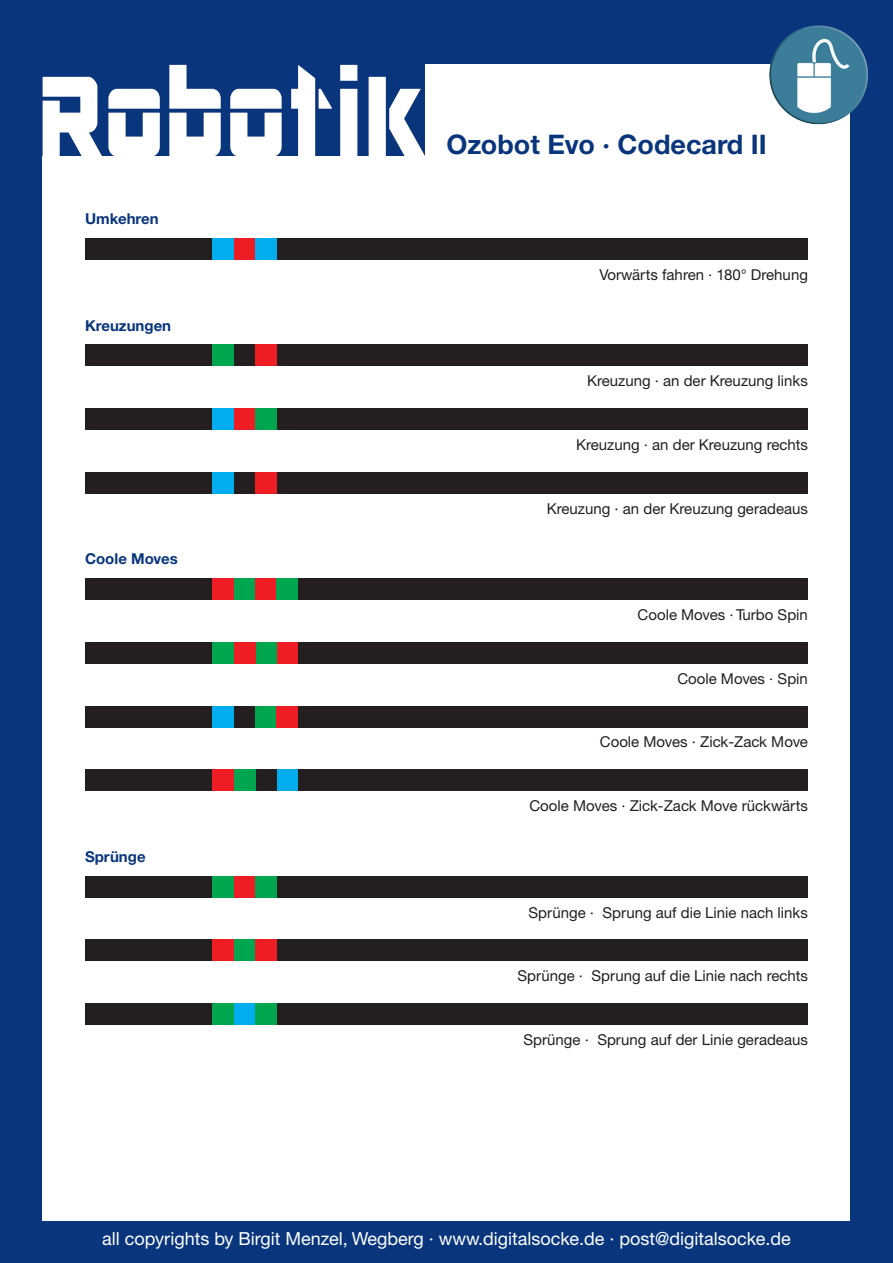
<style>
.page{position:relative;width:893px;height:1263px;background:#08357c}
.page>*{position:absolute;margin:0;border:0;box-sizing:border-box;transform-origin:0 0}
.t1{font:700 27px "Helvetica Neue CE";color:#08357c}
.t2{font:18px "Helvetica Neue CE";color:#fff}
.t3{font:15px "Helvetica Neue CE";color:#231f20}
.t4{font:700 15px "Helvetica Neue CE";color:#08357c}
</style>
<div class="page">
<div style="left:43px;top:64px;width:807px;height:1156px;background:#fff"></div>
<div style="left:26px;top:51px;width:399px;height:104px;background:#08357c"></div>
<svg style="left:43px;top:65px;width:382px;height:91px"></svg>
<img style="left:769px;top:25px;width:99px;height:100px">
<div style="left:85px;top:578px;width:723px;height:22px;background:#231f20"></div>
<div style="left:213px;top:578px;width:21px;height:22px;background:#ee1d23"></div>
<div style="left:234px;top:578px;width:21px;height:22px;background:#00a54f"></div>
<div style="left:255px;top:578px;width:21px;height:22px;background:#ee1d23"></div>
<div style="left:85px;top:642px;width:723px;height:21px;background:#231f20"></div>
<div style="left:85px;top:706px;width:723px;height:21px;background:#231f20"></div>
<div style="left:85px;top:770px;width:723px;height:21px;background:#231f20"></div>
<div style="left:85px;top:876px;width:723px;height:21px;background:#231f20"></div>
<div style="left:213px;top:876px;width:21px;height:21px;background:#00a54f"></div>
<div style="left:234px;top:876px;width:21px;height:21px;background:#ee1d23"></div>
<div style="left:255px;top:876px;width:21px;height:21px;background:#00a54f"></div>
<div style="left:85px;top:940px;width:723px;height:21px;background:#231f20"></div>
<div style="left:213px;top:940px;width:21px;height:21px;background:#ee1d23"></div>
<div style="left:234px;top:940px;width:21px;height:21px;background:#00a54f"></div>
<div style="left:255px;top:940px;width:21px;height:21px;background:#ee1d23"></div>
<div style="left:85px;top:1003px;width:723px;height:22px;background:#231f20"></div>
<div style="left:213px;top:1003px;width:21px;height:22px;background:#00a54f"></div>
<div style="left:234px;top:1003px;width:21px;height:22px;background:#00aeef"></div>
<div style="left:255px;top:1003px;width:21px;height:22px;background:#00a54f"></div>
<div style="left:276px;top:578px;width:22px;height:22px;background:#00a54f"></div>
<div style="left:276px;top:642px;width:22px;height:21px;background:#ee1d23"></div>
<div style="left:255px;top:642px;width:21px;height:21px;background:#00a54f"></div>
<div style="left:234px;top:642px;width:21px;height:21px;background:#ee1d23"></div>
<div style="left:213px;top:642px;width:21px;height:21px;background:#00a54f"></div>
<div style="left:213px;top:706px;width:21px;height:21px;background:#00aeef"></div>
<div style="left:255px;top:706px;width:21px;height:21px;background:#00a54f"></div>
<div style="left:276px;top:706px;width:22px;height:21px;background:#ee1d23"></div>
<div style="left:276px;top:770px;width:22px;height:21px;background:#00aeef"></div>
<div style="left:234px;top:770px;width:21px;height:21px;background:#00a54f"></div>
<div style="left:213px;top:770px;width:21px;height:21px;background:#ee1d23"></div>
<div style="left:85px;top:344px;width:723px;height:22px;background:#231f20"></div>
<div style="left:213px;top:344px;width:21px;height:22px;background:#00a54f"></div>
<div style="left:255px;top:344px;width:21px;height:22px;background:#ee1d23"></div>
<div style="left:85px;top:408px;width:723px;height:21px;background:#231f20"></div>
<div style="left:213px;top:408px;width:21px;height:21px;background:#00aeef"></div>
<div style="left:234px;top:408px;width:21px;height:21px;background:#ee1d23"></div>
<div style="left:255px;top:408px;width:21px;height:21px;background:#00a54f"></div>
<div style="left:85px;top:472px;width:723px;height:21px;background:#231f20"></div>
<div style="left:213px;top:472px;width:21px;height:21px;background:#00aeef"></div>
<div style="left:255px;top:472px;width:21px;height:21px;background:#ee1d23"></div>
<div style="left:85px;top:238px;width:723px;height:21px;background:#231f20"></div>
<div style="left:213px;top:238px;width:21px;height:21px;background:#00aeef"></div>
<div style="left:234px;top:238px;width:21px;height:21px;background:#ee1d23"></div>
<div style="left:255px;top:238px;width:21px;height:21px;background:#00aeef"></div>
<p class="t4" style="left:85px;top:210px;width:75px">Umkehren</p>
<p class="t4" style="left:85px;top:316px;width:88px">Kreuzungen</p>
<p class="t4" style="left:85px;top:550px;width:94px">Coole Moves</p>
<p class="t4" style="left:85px;top:847px;width:62px">Sprünge</p>
<h1 class="t1" style="left:446px;top:128px;width:322px">Ozobot Evo · Codecard II</h1>
<p class="t3" style="left:599px;top:265px;width:210px">Vorwärts fahren · 180° Drehung</p>
<p class="t3" style="left:587px;top:372px;width:222px">Kreuzung · an der Kreuzung links</p>
<p class="t3" style="left:576px;top:435px;width:233px">Kreuzung · an der Kreuzung rechts</p>
<p class="t3" style="left:547px;top:499px;width:263px">Kreuzung · an der Kreuzung geradeaus</p>
<p class="t3" style="left:638px;top:605px;width:172px">Coole Moves · Turbo Spin</p>
<p class="t3" style="left:677px;top:669px;width:132px">Coole Moves · Spin</p>
<p class="t3" style="left:600px;top:733px;width:210px">Coole Moves · Zick-Zack Move</p>
<p class="t3" style="left:529px;top:797px;width:280px">Coole Moves · Zick-Zack Move rückwärts</p>
<p class="t3" style="left:528px;top:903px;width:281px">Sprünge · Sprung auf die Linie nach links</p>
<p class="t3" style="left:518px;top:967px;width:292px">Sprünge · Sprung auf die Linie nach rechts</p>
<p class="t3" style="left:523px;top:1031px;width:286px">Sprünge · Sprung auf der Linie geradeaus</p>
<p class="t2" style="left:102px;top:1228px;width:690px">all copyrights by Birgit Menzel, Wegberg · www.digitalsocke.de · post@digitalsocke.de</p>
</div>
